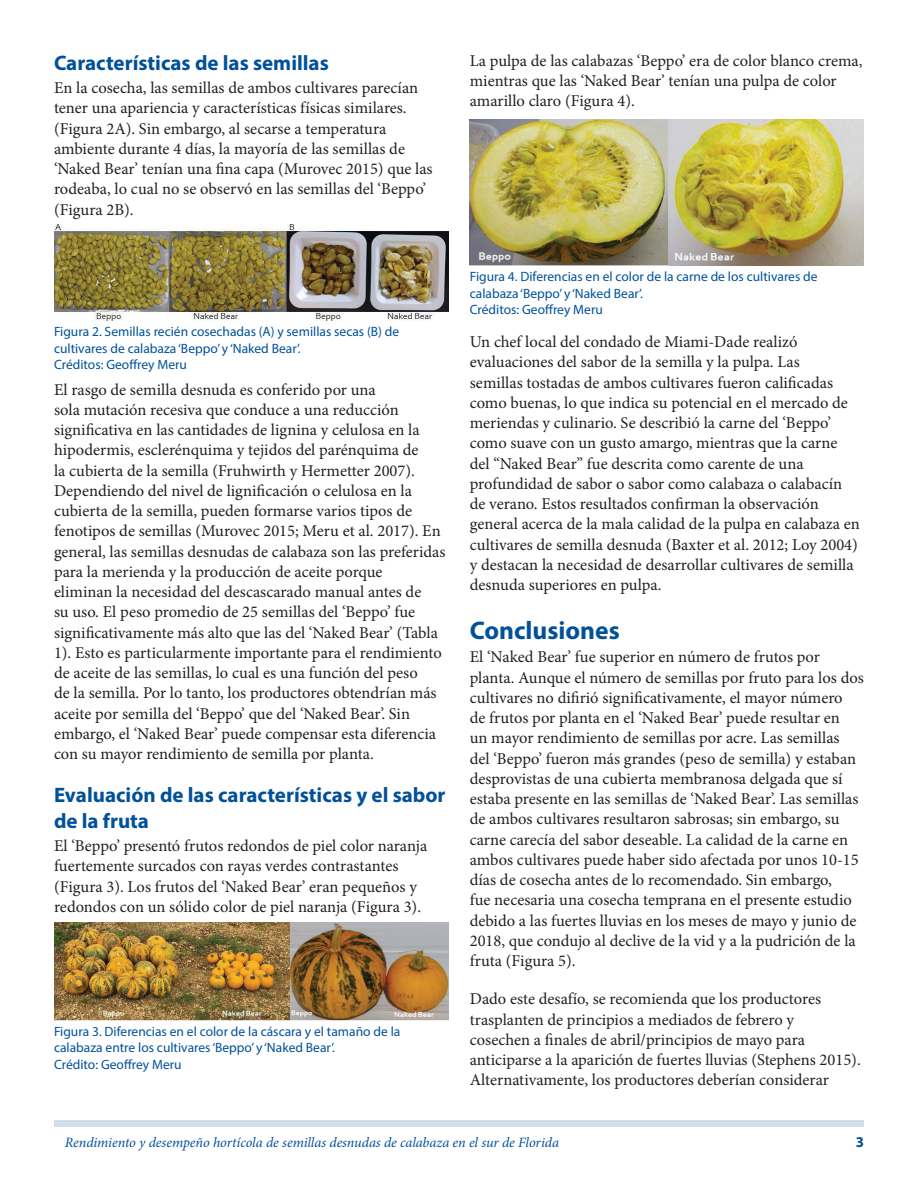
<style>
.page{position:relative;width:918px;height:1188px;background:#fff}
.page>*{position:absolute;margin:0;border:0;box-sizing:border-box;transform-origin:0 0}
.SectionHeading0{font:700 25.5px "Myriad Pro";color:#01519a}
.SectionHeading1{font:700 21px/25.2px "Myriad Pro";color:#01519a}
.Paragraph{font:16.5px/20.2px "Minion Pro";color:#231f20}
.t1{font:700 15px "Myriad Pro";color:#01519a}
.RunningTitleItalics{font:italic 14.25px "Minion Pro";letter-spacing:-.005em;color:#01519a}
.t2{font:13.5px/16.5px "Myriad Pro";color:#01519a}
</style>
<div class="page">
<div style="left:54px;top:1120px;width:810px;height:7px;background:#d0deeb"></div>
<img style="left:54px;top:224px;width:394px;height:97px">
<img style="left:54px;top:922px;width:394px;height:98px">
<img style="left:470px;top:120px;width:394px;height:146px">
<p class="SectionHeading1" style="left:54px;top:49px;width:276px">Características de las semillas</p>
<p class="Paragraph" style="left:54px;top:78px;width:380px">En la cosecha, las semillas de ambos cultivares parecían tener una apariencia y características físicas similares. (Figura 2A). Sin embargo, al secarse a temperatura ambiente durante 4 días, la mayoría de las semillas de ‘Naked Bear’ tenían una fina capa (Murovec 2015) que las rodeaba, lo cual no se observó en las semillas del ‘Beppo’ (Figura 2B).</p>
<p class="t2" style="left:54px;top:323px;width:347px">Figura 2. Semillas recién cosechadas (A) y semillas secas (B) de cultivares de calabaza ‘Beppo’ y ‘Naked Bear’.<br>Créditos: Geoffrey Meru</p>
<p class="Paragraph" style="left:54px;top:379px;width:393px">El rasgo de semilla desnuda es conferido por una<br>sola mutación recesiva que conduce a una reducción significativa en las cantidades de lignina y celulosa en la hipodermis, esclerénquima y tejidos del parénquima de<br>la cubierta de la semilla (Fruhwirth y Hermetter 2007).<br>Dependiendo del nivel de lignificación o celulosa en la cubierta de la semilla, pueden formarse varios tipos de fenotipos de semillas (Murovec 2015; Meru et al. 2017). En general, las semillas desnudas de calabaza son las preferidas para la merienda y la producción de aceite porque<br>eliminan la necesidad del descascarado manual antes de<br>su uso. El peso promedio de 25 semillas del ‘Beppo’ fue significativamente más alto que las del ‘Naked Bear’ (Tabla 1). Esto es particularmente importante para el rendimiento de aceite de las semillas, lo cual es una función del peso<br>de la semilla. Por lo tanto, los productores obtendrían más aceite por semilla del ‘Beppo’ que del ‘Naked Bear’. Sin embargo, el ‘Naked Bear’ puede compensar esta diferencia con su mayor rendimiento de semilla por planta.</p>
<p class="SectionHeading1" style="left:54px;top:782px;width:393px">Evaluación de las características y el sabor de la fruta</p>
<p class="Paragraph" style="left:54px;top:836px;width:375px">El ‘Beppo’ presentó frutos redondos de piel color naranja fuertemente surcados con rayas verdes contrastantes (Figura 3). Los frutos del ‘Naked Bear’ eran pequeños y redondos con un sólido color de piel naranja (Figura 3).</p>
<p class="t2" style="left:54px;top:1023px;width:348px">Figura 3. Diferencias en el color de la cáscara y el tamaño de la calabaza entre los cultivares ‘Beppo’ y ‘Naked Bear’.<br>Crédito: Geoffrey Meru</p>
<p class="Paragraph" style="left:470px;top:51px;width:394px">La pulpa de las calabazas ‘Beppo’ era de color blanco crema, mientras que las ‘Naked Bear’ tenían una pulpa de color amarillo claro (Figura 4).</p>
<p class="t2" style="left:470px;top:268px;width:349px">Figura 4. Diferencias en el color de la carne de los cultivares de calabaza ‘Beppo’ y ‘Naked Bear’.<br>Créditos: Geoffrey Meru</p>
<p class="Paragraph" style="left:470px;top:332px;width:392px">Un chef local del condado de Miami-Dade realizó evaluaciones del sabor de la semilla y la pulpa. Las<br>semillas tostadas de ambos cultivares fueron calificadas como buenas, lo que indica su potencial en el mercado de meriendas y culinario. Se describió la carne del ‘Beppo’ como suave con un gusto amargo, mientras que la carne del “Naked Bear” fue descrita como carente de una profundidad de sabor o sabor como calabaza o calabacín de verano. Estos resultados confirman la observación general acerca de la mala calidad de la pulpa en calabaza en cultivares de semilla desnuda (Baxter et al. 2012; Loy 2004) y destacan la necesidad de desarrollar cultivares de semilla desnuda superiores en pulpa.</p>
<p class="SectionHeading0" style="left:470px;top:614px;width:151px">Conclusiones</p>
<p class="Paragraph" style="left:470px;top:647px;width:396px">El ‘Naked Bear’ fue superior en número de frutos por planta. Aunque el número de semillas por fruto para los dos cultivares no difirió significativamente, el mayor número<br>de frutos por planta en el ‘Naked Bear’ puede resultar en<br>un mayor rendimiento de semillas por acre. Las semillas<br>del ‘Beppo’ fueron más grandes (peso de semilla) y estaban desprovistas de una cubierta membranosa delgada que sí estaba presente en las semillas de ‘Naked Bear’. Las semillas de ambos cultivares resultaron sabrosas; sin embargo, su carne carecía del sabor deseable. La calidad de la carne en ambos cultivares puede haber sido afectada por unos 10-15 días de cosecha antes de lo recomendado. Sin embargo,<br>fue necesaria una cosecha temprana en el presente estudio debido a las fuertes lluvias en los meses de mayo y junio de 2018, que condujo al declive de la vid y a la pudrición de la fruta (Figura 5).</p>
<p class="Paragraph" style="left:470px;top:989px;width:392px">Dado este desafío, se recomienda que los productores trasplanten de principios a mediados de febrero y<br>cosechen a finales de abril/principios de mayo para anticiparse a la aparición de fuertes lluvias (Stephens 2015).<br>Alternativamente, los productores deberían considerar</p>
<p class="RunningTitleItalics" style="left:65px;top:1133px;width:496px">Rendimiento y desempeño hortícola de semillas desnudas de calabaza en el sur de Florida</p>
<p class="t1" style="left:856px;top:1133px;width:10px">3</p>
</div>
